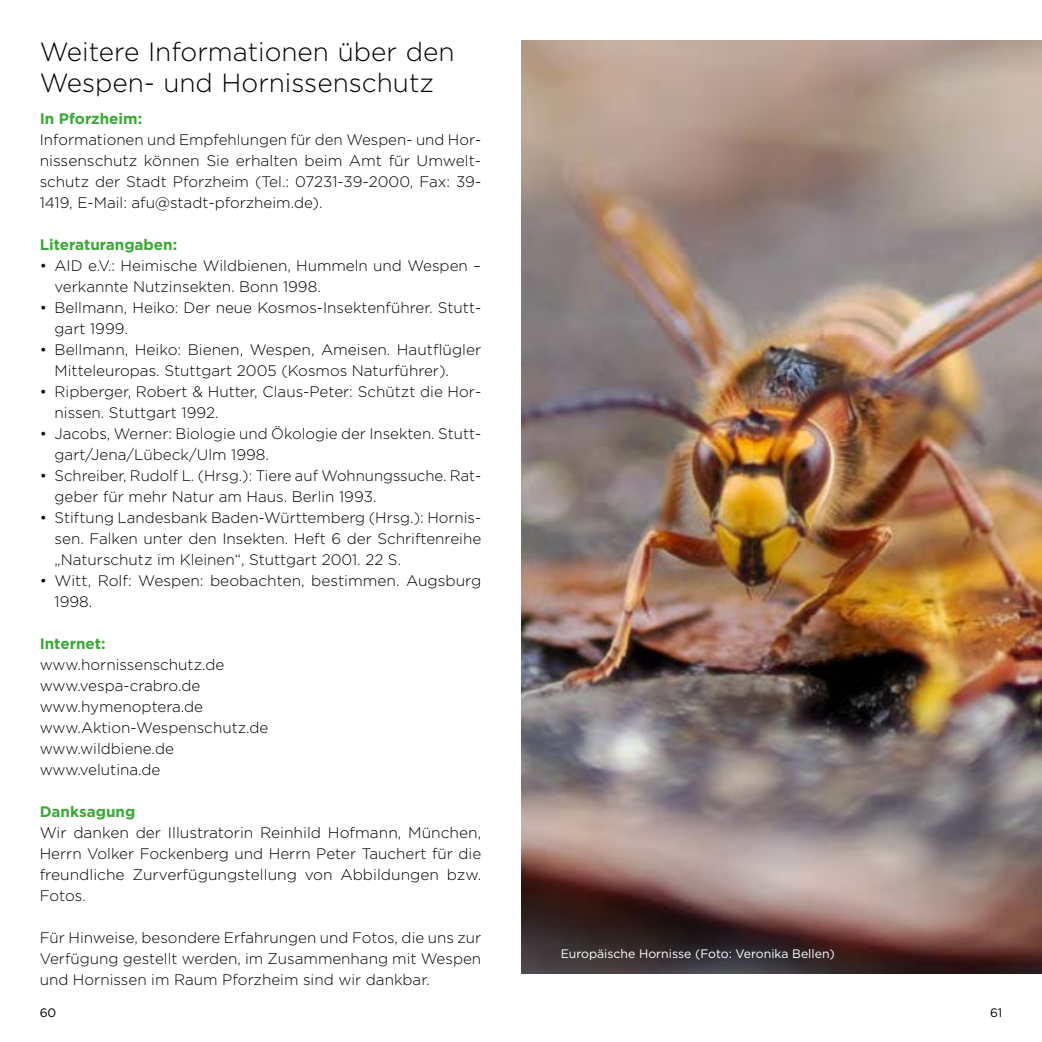
<style>
.page{position:relative;width:1042px;height:1042px;background:#fff}
.page>*{position:absolute;margin:0;border:0;box-sizing:border-box;transform-origin:0 0}
.überschrift_inhaltsa{font:300 26.25px/31.5px "Gotham";color:#000}
.fließtext_Goth{font:300 15.22px/21px "Gotham";color:#000}
.fließtext_Goth-2{font:700 15.22px "Gotham";color:#38aa34}
.t1{font:12.25px "Gotham";color:#fff}
.t2{font:12.25px "Gotham";color:#000}
</style>
<div class="page">
<img style="left:521px;top:40px;width:521px;height:933px">
<p class="überschrift_inhaltsa" style="left:40px;top:35px;width:416px">Weitere Informationen über den<br>Wespen- und Hornissenschutz</p>
<p class="fließtext_Goth-2" style="left:40px;top:108px;width:104px">In Pforzheim:</p>
<p class="fließtext_Goth" style="left:40px;top:128px;width:443px;text-align:justify">Informationen und Empfehlungen für den Wespen- und Hor&shy;nissenschutz können Sie erhalten beim Amt für Umwelt&shy;schutz der Stadt Pforzheim (Tel.: 07231-39-2000, Fax: 39- 1419, E-Mail: afu@stadt-pforzheim.de).</p>
<p class="fließtext_Goth-2" style="left:40px;top:234px;width:139px">Literaturangaben:</p>
<p class="fließtext_Goth" style="left:55px;top:254px;width:428px;text-indent:-15px">• AID e.V.: Heimische Wildbienen, Hummeln und Wespen – verkannte Nutzinsekten. Bonn 1998.</p>
<p class="fließtext_Goth" style="left:55px;top:296px;width:428px;text-indent:-15px">• Bellmann, Heiko: Der neue Kosmos-Insektenführer. Stutt&shy;gart 1999.</p>
<p class="fließtext_Goth" style="left:55px;top:338px;width:428px;text-indent:-15px">• Bellmann, Heiko: Bienen, Wespen, Ameisen. Hautflügler<br>Mitteleuropas. Stuttgart 2005 (Kosmos Naturführer).</p>
<p class="fließtext_Goth" style="left:55px;top:380px;width:428px;text-indent:-15px">• Ripberger, Robert &amp; Hutter, Claus-Peter: Schützt die Hor&shy;nissen. Stuttgart 1992.</p>
<p class="fließtext_Goth" style="left:55px;top:422px;width:428px;text-indent:-15px">• Jacobs, Werner: Biologie und Ökologie der Insekten. Stutt&shy;gart/Jena/Lübeck/Ulm 1998.</p>
<p class="fließtext_Goth" style="left:55px;top:464px;width:428px;text-indent:-15px">• Schreiber, Rudolf L. (Hrsg.): Tiere auf Wohnungssuche. Rat&shy;geber für mehr Natur am Haus. Berlin 1993.</p>
<p class="fließtext_Goth" style="left:55px;top:506px;width:428px;text-align:justify;text-indent:-15px">• Stiftung Landesbank Baden-Württemberg (Hrsg.): Hornis&shy;sen. Falken unter den Insekten. Heft 6 der Schriftenreihe „Naturschutz im Kleinen“, Stuttgart 2001. 22 S.</p>
<p class="fließtext_Goth" style="left:55px;top:569px;width:428px;text-indent:-15px">• Witt, Rolf: Wespen: beobachten, bestimmen. Augsburg<br>1998.</p>
<p class="fließtext_Goth-2" style="left:40px;top:633px;width:68px">Internet:</p>
<p class="fließtext_Goth" style="left:40px;top:653px;width:186px">www.hornissenschutz.de</p>
<p class="fließtext_Goth" style="left:40px;top:674px;width:162px">www.vespa-crabro.de</p>
<p class="fließtext_Goth" style="left:40px;top:695px;width:165px">www.hymenoptera.de</p>
<p class="fließtext_Goth" style="left:40px;top:716px;width:230px">www.Aktion-Wespenschutz.de</p>
<p class="fließtext_Goth" style="left:40px;top:737px;width:136px">www.wildbiene.de</p>
<p class="fließtext_Goth" style="left:40px;top:758px;width:122px">www.velutina.de</p>
<p class="fließtext_Goth-2" style="left:40px;top:801px;width:97px">Danksagung</p>
<p class="fließtext_Goth" style="left:40px;top:821px;width:443px;text-align:justify">Wir danken der Illustratorin Reinhild Hofmann, München, Herrn Volker Fockenberg und Herrn Peter Tauchert für die freundliche Zurverfügungstellung von Abbildungen bzw.<br>Fotos.</p>
<p class="fließtext_Goth" style="left:40px;top:926px;width:443px;text-align:justify">Für Hinweise, besondere Erfahrungen und Fotos, die uns zur Verfügung gestellt werden, im Zusammenhang mit Wespen und Hornissen im Raum Pforzheim sind wir dankbar.</p>
<p class="t1" style="left:561px;top:945px;width:276px">Europäische Hornisse (Foto: Veronika Bellen)</p>
<p class="t2" style="left:40px;top:1005px;width:18px">60</p>
<p class="t2" style="left:990px;top:1005px;width:14px">61</p>
</div>
